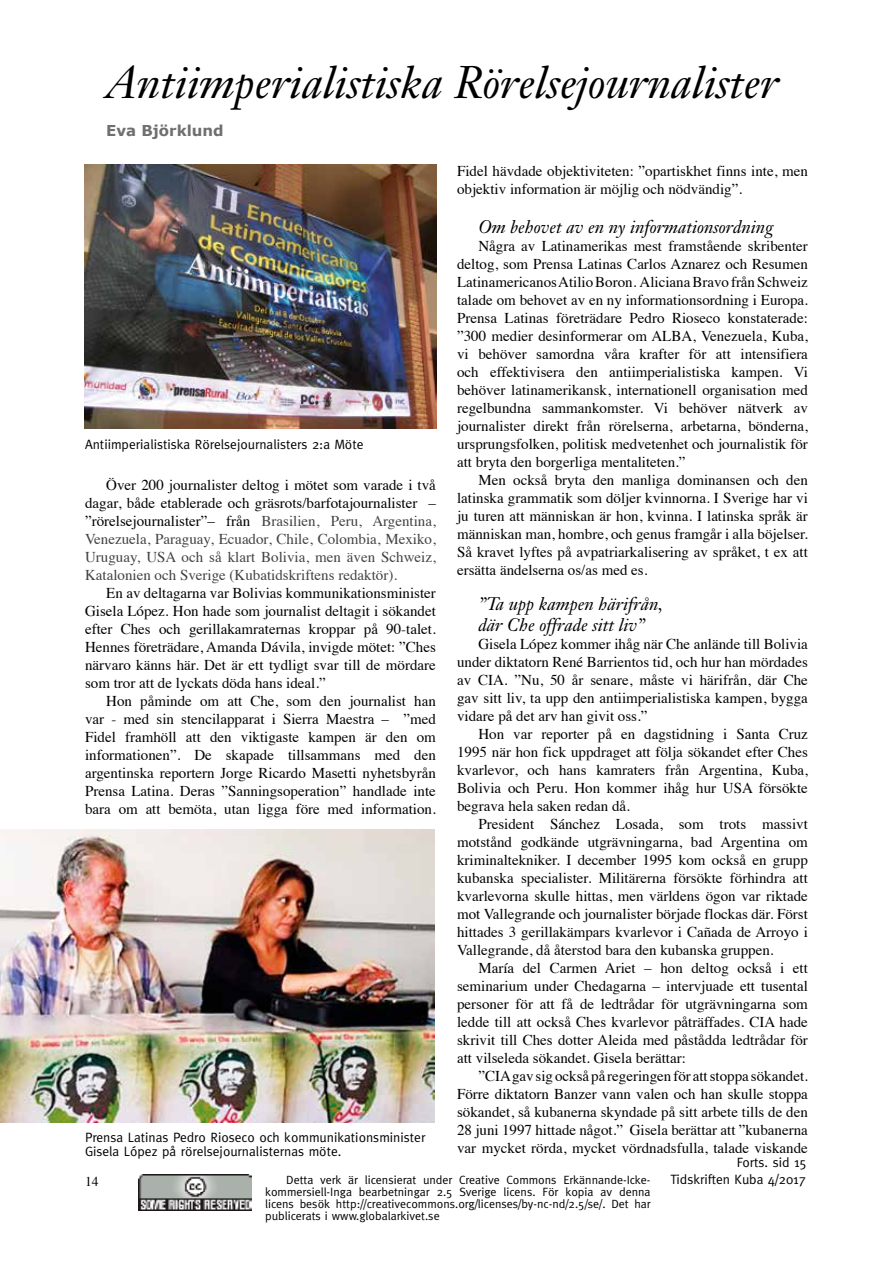
<style>
.page{position:relative;width:893px;height:1263px;background:#fff}
.page>*{position:absolute;margin:0;border:0;box-sizing:border-box;transform-origin:0 0}
.t1{font:italic 45px "Janson Text";color:#000}
.t2{font:italic 18px/21.6px "Janson Text";color:#000}
.t3{font:15px/18px "Times";color:#000;text-align:justify}
.t4{font:15px/18px "Times";color:#424242;text-align:justify}
.t5{font:700 15px "Verdana";color:#706f6f}
.t6{font:13.5px/13.5px "Meta";color:#000}
.t7{font:13.5px "Times";color:#000}
.t8{font:12px/12px "Meta";color:#000;text-align:justify}
.s1{color:#000}
</style>
<div class="page">
<img style="left:139px;top:1174px;width:112px;height:36px">
<img style="left:84px;top:164px;width:353px;height:265px">
<img style="left:0;top:829px;width:435px;height:294px">
<h1 class="t1" style="left:106px;top:55px;width:674px">Antiimperialistiska Rörelsejournalister</h1>
<p class="t5" style="left:106px;top:121px;width:119px">Eva Björklund</p>
<p class="t6" style="left:85px;top:437px;width:280px">Antiimperialistiska Rörelsejournalisters 2:a Möte</p>
<p class="t4" style="left:85px;top:478px;width:352px;text-indent:21px"><span class="s1">Över 200 journalister deltog i mötet som varade i två dagar, både etablerade och gräsrots/barfotajournalister – ”rörelsejournalister”– från</span> Brasilien, Peru, Argentina, Venezuela, Paraguay, Ecuador, Chile, Colombia, Mexiko, Uruguay, USA och så klart Bolivia, men även Schweiz, Katalonien och Sverige (Kubatidskriftens redaktör).</p>
<p class="t3" style="left:85px;top:586px;width:352px;text-indent:21px">En av deltagarna var Bolivias kommunikationsminister Gisela López. Hon hade som journalist deltagit i sökandet efter Ches och gerillakamraternas kroppar på 90-talet.<br>Hennes företrädare, Amanda Dávila, invigde mötet: ”Ches närvaro känns här. Det är ett tydligt svar till de mördare som tror att de lyckats döda hans ideal.”</p>
<p class="t3" style="left:85px;top:694px;width:352px;text-indent:21px">Hon påminde om att Che, som den journalist han var - med sin stencilapparat i Sierra Maestra – ”med Fidel framhöll att den viktigaste kampen är den om informationen”. De skapade tillsammans med den argentinska reportern Jorge Ricardo Masetti nyhetsbyrån Prensa Latina. Deras ”Sanningsoperation” handlade inte bara om att bemöta, utan ligga före med information.</p>
<p class="t6" style="left:85px;top:1130px;width:342px">Prensa Latinas Pedro Rioseco och kommunikationsminister<br>Gisela López på rörelsejournalisternas möte.</p>
<p class="t3" style="left:457px;top:163px;width:352px">Fidel hävdade objektiviteten: ”opartiskhet finns inte, men objektiv information är möjlig och nödvändig”.</p>
<p class="t2" style="left:478px;top:216px;width:296px">Om behovet av en ny informationsordning</p>
<p class="t3" style="left:457px;top:239px;width:352px;text-indent:21px">Några av Latinamerikas mest framstående skribenter deltog, som Prensa Latinas Carlos Aznarez och Resumen Latinamericanos Atilio Boron. Aliciana Bravo från Schweiz talade om behovet av en ny informationsordning i Europa.<br>Prensa Latinas företrädare Pedro Rioseco konstaterade: ”300 medier desinformerar om ALBA, Venezuela, Kuba, vi behöver samordna våra krafter för att intensifiera och effektivisera den antiimperialistiska kampen. Vi behöver latinamerikansk, internationell organisation med regelbundna sammankomster. Vi behöver nätverk av journalister direkt från rörelserna, arbetarna, bönderna, ursprungsfolken, politisk medvetenhet och journalistik för att bryta den borgerliga mentaliteten.”</p>
<p class="t3" style="left:457px;top:473px;width:352px;text-indent:21px">Men också bryta den manliga dominansen och den latinska grammatik som döljer kvinnorna. I Sverige har vi ju turen att människan är hon, kvinna. I latinska språk är människan man, hombre, och genus framgår i alla böjelser.<br>Så kravet lyftes på avpatriarkalisering av språket, t ex att ersätta ändelserna os/as med es.</p>
<p class="t2" style="left:478px;top:593px;width:186px">”Ta upp kampen härifrån, där Che offrade sitt liv”</p>
<p class="t3" style="left:457px;top:636px;width:352px;text-indent:21px">Gisela López kommer ihåg när Che anlände till Bolivia under diktatorn René Barrientos tid, och hur han mördades av CIA. ”Nu, 50 år senare, måste vi härifrån, där Che gav sitt liv, ta upp den antiimperialistiska kampen, bygga vidare på det arv han givit oss.”</p>
<p class="t3" style="left:457px;top:726px;width:352px;text-indent:21px">Hon var reporter på en dagstidning i Santa Cruz 1995 när hon fick uppdraget att följa sökandet efter Ches kvarlevor, och hans kamraters från Argentina, Kuba, Bolivia och Peru. Hon kommer ihåg hur USA försökte begrava hela saken redan då.</p>
<p class="t3" style="left:457px;top:816px;width:352px;text-indent:21px">President Sánchez Losada, som trots massivt motstånd godkände utgrävningarna, bad Argentina om kriminaltekniker. I december 1995 kom också en grupp kubanska specialister. Militärerna försökte förhindra att kvarlevorna skulle hittas, men världens ögon var riktade mot Vallegrande och journalister började flockas där. Först hittades 3 gerillakämpars kvarlevor i Cañada de Arroyo i Vallegrande, då återstod bara den kubanska gruppen.</p>
<p class="t3" style="left:457px;top:960px;width:352px;text-indent:21px">María del Carmen Ariet – hon deltog också i ett seminarium under Chedagarna – intervjuade ett tusental personer för att få de ledtrådar för utgrävningarna som ledde till att också Ches kvarlevor påträffades. CIA hade skrivit till Ches dotter Aleida med påstådda ledtrådar för att vilseleda sökandet. Gisela berättar:</p>
<p class="t3" style="left:457px;top:1068px;width:352px;text-indent:21px">”CIA gav sig också på regeringen för att stoppa sökandet.<br>Förre diktatorn Banzer vann valen och han skulle stoppa sökandet, så kubanerna skyndade på sitt arbete tills de den 28 juni 1997 hittade något.” Gisela berättar att ”kubanerna var mycket rörda, mycket vördnadsfulla, talade viskande</p>
<p class="t6" style="left:737px;top:1156px;width:72px">Forts. sid 15</p>
<p class="t7" style="left:85px;top:1176px;width:15px">14</p>
<p class="t8" style="left:286px;top:1173px;width:366px">Detta verk är licensierat under Creative Commons Erkännande-Icke-</p>
<p class="t6" style="left:670px;top:1172px;width:137px">Tidskriften Kuba 4/2017</p>
<p class="t8" style="left:265px;top:1185px;width:387px">kommersiell-Inga bearbetningar 2.5 Sverige licens. För kopia av denna licens besök http://creativecommons.org/licenses/by-nc-nd/2.5/se/. Det har publicerats i www.globalarkivet.se</p>
</div>
